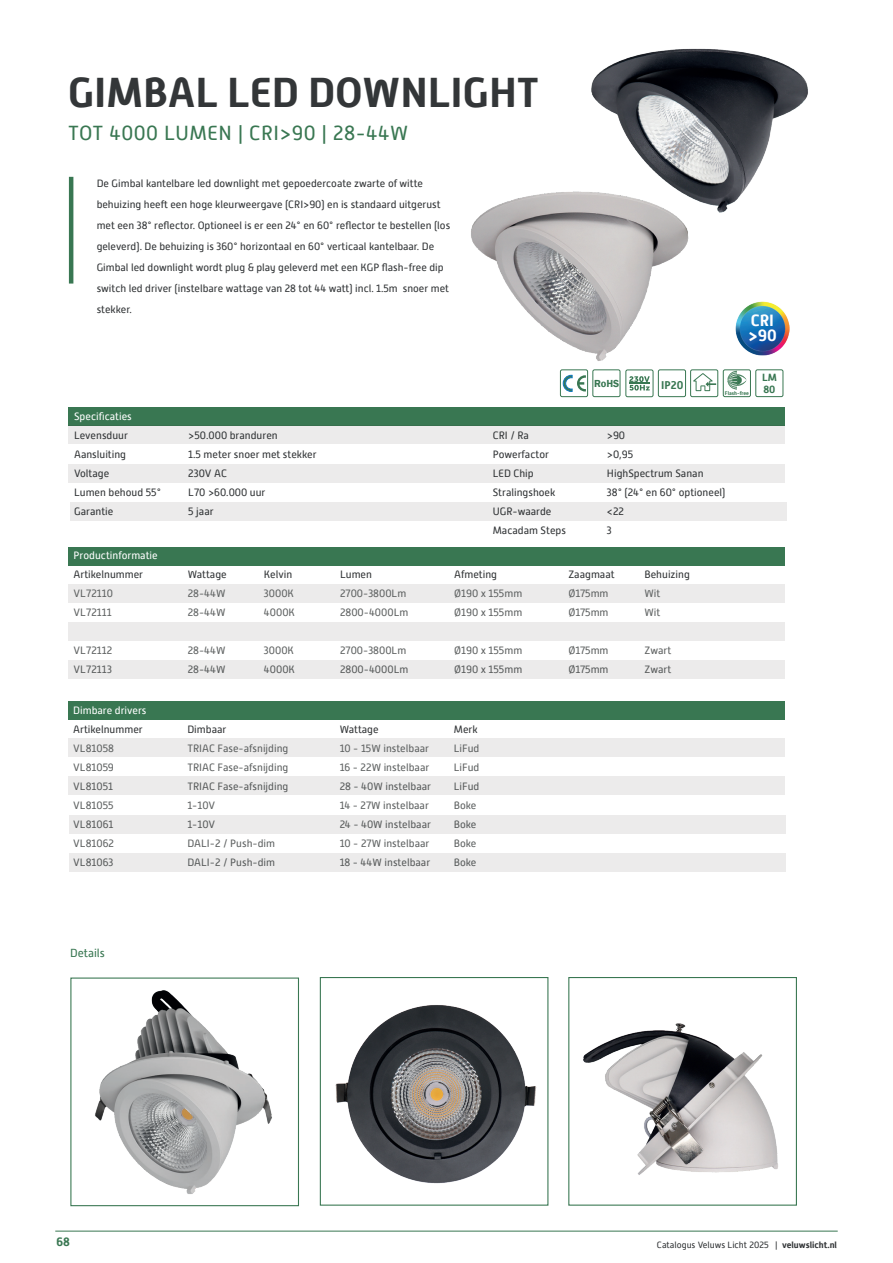
<style>
.page{position:relative;width:893px;height:1263px;background:#fff}
.page>*{position:absolute;margin:0;border:0;box-sizing:border-box;transform-origin:0 0}
.t1{font:700 41.55px "Alwyn New W00";color:#333638}
.t2{font:20.25px "Alwyn New W00";letter-spacing:.025em;color:#397752}
.t3{font:700 16.2px/14.9px "Alwyn New W00";color:#fff}
.t4{font:700 12px "Alwyn New W00";color:#397752}
.t5{font:11.7px "Alwyn New W00";color:#397752}
.t6{font:700 11.1px "Alwyn New W00";color:#397752}
.t7{font:10.5px/21px "Alwyn New W00";color:#333638}
.t8{font:10.5px "Alwyn New W00";color:#5f6262}
.t9{font:10.5px "Alwyn New W00";color:#fff}
.t10{font:600 10.5px "Franklin Gothic";color:#397752}
.t11{font:700 10.35px/11.2px "Alwyn New W00";color:#397752}
.t12{font:9px "Alwyn New W00";color:#333638}
.t13{font:700 5.25px "Alwyn New W00";color:#397752}
.s1{font-weight:700}
</style>
<div class="page">
<hr style="left:55px;top:1231px;width:783px;height:1px;background:#397752">
<img style="left:85px;top:990px;width:201px;height:217px">
<img style="left:295px;top:977px;width:275px;height:255px">
<div style="left:320px;top:977px;width:228px;height:229px;border:1px solid #397752"></div>
<img style="left:566px;top:981px;width:231px;height:231px">
<hr style="left:69px;top:177px;width:4px;height:107px;background:#397752">
<div style="left:69px;top:408px;width:716px;height:18px;background:#397752"></div>
<div style="left:69px;top:426px;width:716px;height:18px;background:#ecebeb"></div>
<div style="left:69px;top:585px;width:716px;height:18px;background:#ecebeb"></div>
<div style="left:69px;top:464px;width:716px;height:18px;background:#ecebeb"></div>
<div style="left:69px;top:547px;width:716px;height:18px;background:#397752"></div>
<div style="left:70px;top:502px;width:716px;height:18px;background:#ecebeb"></div>
<svg style="left:629px;top:376px;width:21px;height:15px"></svg>
<div style="left:560px;top:369px;width:28px;height:28px;border:1px solid #397752;border-radius:2px"></div>
<div style="left:592px;top:369px;width:28px;height:28px;border:1px solid #397752;border-radius:2px"></div>
<div style="left:626px;top:370px;width:27px;height:27px;border:1px solid #397752;border-radius:2px"></div>
<div style="left:658px;top:369px;width:28px;height:28px;border:1px solid #397752;border-radius:2px"></div>
<div style="left:690px;top:369px;width:28px;height:28px;border:1px solid #397752;border-radius:2px"></div>
<div style="left:723px;top:369px;width:28px;height:28px;border:1px solid #397752;border-radius:2px"></div>
<svg style="left:693px;top:373px;width:23px;height:18px"></svg>
<div style="left:68px;top:622px;width:716px;height:18px;background:#ecebeb"></div>
<img style="left:591px;top:48px;width:217px;height:165px">
<img style="left:471px;top:168px;width:242px;height:203px">
<div style="left:755px;top:369px;width:28px;height:28px;border:1px solid #397752;border-radius:2px"></div>
<div style="left:68px;top:660px;width:716px;height:18px;background:#ecebeb"></div>
<div style="left:69px;top:738px;width:716px;height:18px;background:#ecebeb"></div>
<div style="left:69px;top:701px;width:716px;height:18px;background:#397752"></div>
<div style="left:69px;top:777px;width:716px;height:18px;background:#ecebeb"></div>
<div style="left:69px;top:815px;width:716px;height:19px;background:#ecebeb"></div>
<div style="left:69px;top:854px;width:716px;height:18px;background:#ecebeb"></div>
<img style="left:736px;top:302px;width:54px;height:54px">
<svg style="left:563px;top:375px;width:23px;height:17px"></svg>
<svg style="left:727px;top:371px;width:19px;height:18px"></svg>
<h1 class="t1" style="left:68px;top:68px;width:472px">GIMBAL LED DOWNLIGHT</h1>
<h2 class="t2" style="left:68px;top:122px;width:342px">TOT 4000 LUMEN | CRI&gt;90 | 28-44W</h2>
<p class="t7" style="left:97px;top:173px;width:355px">De Gimbal kantelbare led downlight met gepoedercoate zwarte of witte behuizing heeft een hoge kleurweergave (CRI&gt;90) en is standaard uitgerust met een 38° reflector. Optioneel is er een 24° en 60° reflector te bestellen (los geleverd). De behuizing is 360° horizontaal en 60° verticaal kantelbaar. De Gimbal led downlight wordt plug &amp; play geleverd met een KGP flash-free dip switch led driver (instelbare wattage van 28 tot 44 watt) incl. 1.5m snoer met stekker.</p>
<p class="t10" style="left:594px;top:377px;width:27px">RoHS</p>
<p class="t6" style="left:661px;top:378px;width:24px">IP20</p>
<h3 class="t3" style="left:748px;top:313px;width:30px">CRI &gt;90</h3>
<p class="t13" style="left:725px;top:390px;width:26px">Flash-free</p>
<p class="t11" style="left:762px;top:372px;width:16px">LM<br>80</p>
<p class="t9" style="left:74px;top:410px;width:59px">Specificaties</p>
<p class="t7" style="left:74px;top:425px;width:55px">Levensduur</p>
<p class="t7" style="left:188px;top:425px;width:91px">&gt;50.000 branduren</p>
<p class="t7" style="left:493px;top:425px;width:38px">CRI / Ra</p>
<p class="t7" style="left:607px;top:425px;width:20px">&gt;90</p>
<p class="t7" style="left:74px;top:444px;width:54px">Aansluiting</p>
<p class="t7" style="left:188px;top:444px;width:130px">1.5 meter snoer met stekker</p>
<p class="t7" style="left:493px;top:444px;width:58px">Powerfactor</p>
<p class="t7" style="left:607px;top:444px;width:28px">&gt;0,95</p>
<p class="t7" style="left:74px;top:463px;width:37px">Voltage</p>
<p class="t7" style="left:188px;top:463px;width:40px">230V AC</p>
<p class="t7" style="left:493px;top:463px;width:43px">LED Chip</p>
<p class="t7" style="left:607px;top:463px;width:98px">HighSpectrum Sanan</p>
<p class="t7" style="left:74px;top:482px;width:89px">Lumen behoud 55°</p>
<p class="t7" style="left:188px;top:482px;width:79px">L70 &gt;60.000 uur</p>
<p class="t7" style="left:493px;top:482px;width:64px">Stralingshoek</p>
<p class="t7" style="left:607px;top:482px;width:120px">38° (24° en 60° optioneel)</p>
<p class="t7" style="left:74px;top:501px;width:41px">Garantie</p>
<p class="t7" style="left:188px;top:501px;width:27px">5 jaar</p>
<p class="t7" style="left:493px;top:501px;width:60px">UGR-waarde</p>
<p class="t7" style="left:607px;top:501px;width:19px">&lt;22</p>
<p class="t7" style="left:493px;top:520px;width:75px">Macadam Steps</p>
<p class="t7" style="left:607px;top:520px;width:6px">3</p>
<p class="t9" style="left:74px;top:549px;width:86px">Productinformatie</p>
<p class="t7" style="left:74px;top:564px;width:71px">Artikelnummer</p>
<p class="t7" style="left:188px;top:564px;width:41px">Wattage</p>
<p class="t7" style="left:264px;top:564px;width:30px">Kelvin</p>
<p class="t7" style="left:340px;top:564px;width:33px">Lumen</p>
<p class="t7" style="left:454px;top:564px;width:44px">Afmeting</p>
<p class="t7" style="left:568px;top:564px;width:48px">Zaagmaat</p>
<p class="t7" style="left:644px;top:564px;width:47px">Behuizing</p>
<p class="t8" style="left:74px;top:587px;width:41px">VL72110</p>
<p class="t8" style="left:188px;top:587px;width:39px">28-44W</p>
<p class="t8" style="left:264px;top:587px;width:32px">3000K</p>
<p class="t8" style="left:340px;top:587px;width:68px">2700-3800Lm</p>
<p class="t8" style="left:454px;top:587px;width:70px">Ø190 x 155mm</p>
<p class="t8" style="left:568px;top:587px;width:42px">Ø175mm</p>
<p class="t8" style="left:644px;top:587px;width:17px">Wit</p>
<p class="t8" style="left:74px;top:606px;width:40px">VL72111</p>
<p class="t8" style="left:188px;top:606px;width:39px">28-44W</p>
<p class="t8" style="left:264px;top:606px;width:33px">4000K</p>
<p class="t8" style="left:340px;top:606px;width:70px">2800-4000Lm</p>
<p class="t8" style="left:454px;top:606px;width:70px">Ø190 x 155mm</p>
<p class="t8" style="left:568px;top:606px;width:42px">Ø175mm</p>
<p class="t8" style="left:644px;top:606px;width:17px">Wit</p>
<p class="t8" style="left:74px;top:644px;width:40px">VL72112</p>
<p class="t8" style="left:188px;top:644px;width:39px">28-44W</p>
<p class="t8" style="left:264px;top:644px;width:32px">3000K</p>
<p class="t8" style="left:340px;top:644px;width:68px">2700-3800Lm</p>
<p class="t8" style="left:454px;top:644px;width:70px">Ø190 x 155mm</p>
<p class="t8" style="left:568px;top:644px;width:42px">Ø175mm</p>
<p class="t8" style="left:644px;top:644px;width:28px">Zwart</p>
<p class="t8" style="left:74px;top:663px;width:40px">VL72113</p>
<p class="t8" style="left:188px;top:663px;width:39px">28-44W</p>
<p class="t8" style="left:264px;top:663px;width:33px">4000K</p>
<p class="t8" style="left:340px;top:663px;width:70px">2800-4000Lm</p>
<p class="t8" style="left:454px;top:663px;width:70px">Ø190 x 155mm</p>
<p class="t8" style="left:568px;top:663px;width:42px">Ø175mm</p>
<p class="t8" style="left:644px;top:663px;width:28px">Zwart</p>
<p class="t9" style="left:73px;top:705px;width:75px">Dimbare drivers</p>
<p class="t7" style="left:73px;top:719px;width:71px">Artikelnummer</p>
<p class="t7" style="left:187px;top:719px;width:41px">Dimbaar</p>
<p class="t7" style="left:340px;top:719px;width:41px">Wattage</p>
<p class="t7" style="left:454px;top:719px;width:25px">Merk</p>
<p class="t8" style="left:73px;top:743px;width:42px">VL81058</p>
<p class="t8" style="left:187px;top:743px;width:102px">TRIAC Fase-afsnijding</p>
<p class="t8" style="left:340px;top:743px;width:91px">10 - 15W instelbaar</p>
<p class="t8" style="left:454px;top:743px;width:27px">LiFud</p>
<p class="t8" style="left:73px;top:762px;width:42px">VL81059</p>
<p class="t8" style="left:187px;top:762px;width:102px">TRIAC Fase-afsnijding</p>
<p class="t8" style="left:340px;top:762px;width:91px">16 - 22W instelbaar</p>
<p class="t8" style="left:454px;top:762px;width:27px">LiFud</p>
<p class="t8" style="left:73px;top:781px;width:41px">VL81051</p>
<p class="t8" style="left:187px;top:781px;width:102px">TRIAC Fase-afsnijding</p>
<p class="t8" style="left:340px;top:781px;width:93px">28 - 40W instelbaar</p>
<p class="t8" style="left:454px;top:781px;width:27px">LiFud</p>
<p class="t8" style="left:73px;top:800px;width:42px">VL81055</p>
<p class="t8" style="left:187px;top:800px;width:29px">1-10V</p>
<p class="t8" style="left:340px;top:800px;width:91px">14 - 27W instelbaar</p>
<p class="t8" style="left:454px;top:800px;width:24px">Boke</p>
<p class="t8" style="left:73px;top:819px;width:42px">VL81061</p>
<p class="t8" style="left:187px;top:819px;width:29px">1-10V</p>
<p class="t8" style="left:340px;top:819px;width:93px">24 - 40W instelbaar</p>
<p class="t8" style="left:454px;top:819px;width:24px">Boke</p>
<p class="t8" style="left:73px;top:838px;width:42px">VL81062</p>
<p class="t8" style="left:187px;top:838px;width:89px">DALI-2 / Push-dim</p>
<p class="t8" style="left:340px;top:838px;width:91px">10 - 27W instelbaar</p>
<p class="t8" style="left:454px;top:838px;width:24px">Boke</p>
<p class="t8" style="left:73px;top:857px;width:42px">VL81063</p>
<p class="t8" style="left:187px;top:857px;width:89px">DALI-2 / Push-dim</p>
<p class="t8" style="left:340px;top:857px;width:92px">18 - 44W instelbaar</p>
<p class="t8" style="left:454px;top:857px;width:24px">Boke</p>
<p class="t5" style="left:70px;top:946px;width:36px">Details</p>
<p class="t4" style="left:56px;top:1235px;width:15px">68</p>
<p class="t12" style="left:657px;top:1240px;width:182px">Catalogus Veluws Licht 2025 | <span class="s1">veluwslicht.nl</span></p>
</div>
